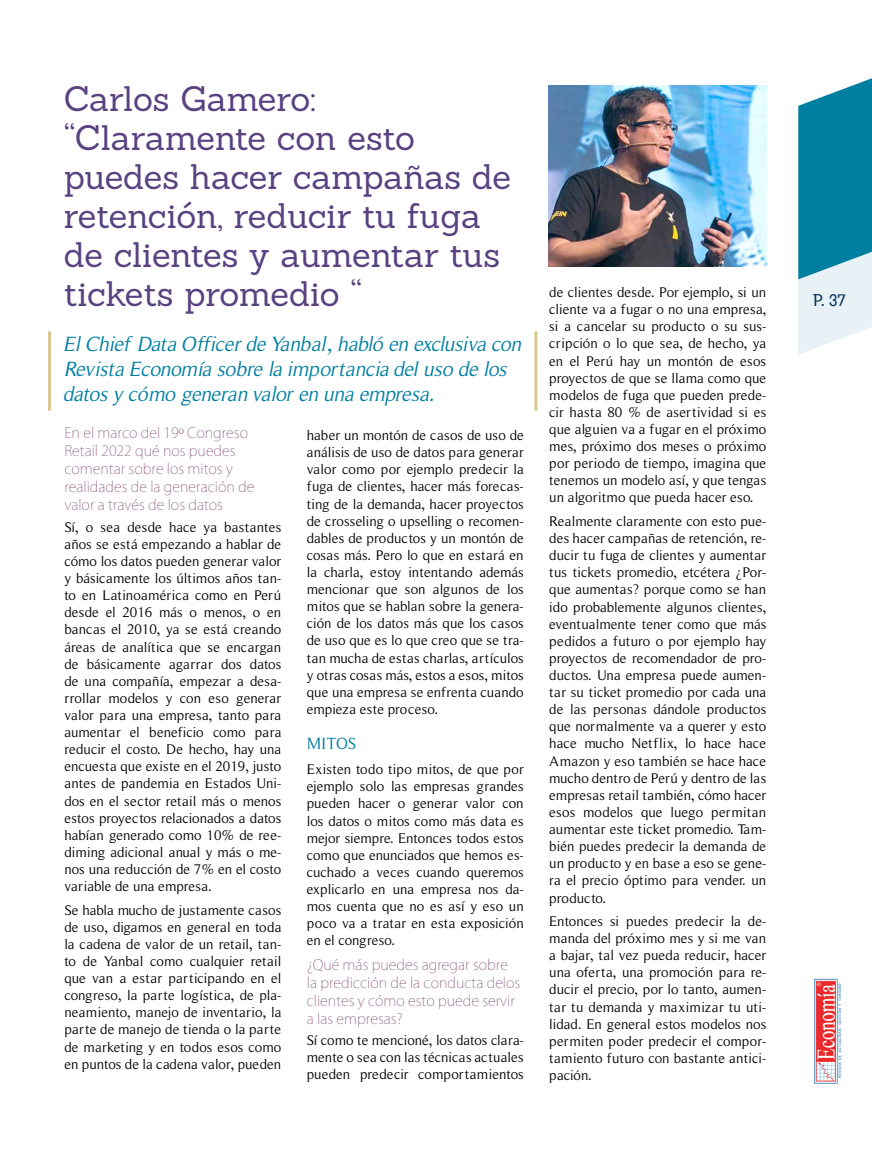
<style>
.page{position:relative;width:872px;height:1149px;background:#fff}
.page>*{position:absolute;margin:0;border:0;box-sizing:border-box;transform-origin:0 0}
.t1{font:34.5px/39px "Sanchez";letter-spacing:-.005em;color:#584281}
.t2{font:italic 21px/25.2px "Roman Serif";letter-spacing:-.02em;color:#007fa1}
.t3{font:16.5px "Roman Serif";color:#007fa1}
.t4{font:16.5px "BDP Old Neo Regular";color:#073258}
.t5{font:14.25px/17.1px "Roman Serif";color:#000;text-align:justify}
.t6{font:200 14.25px/18px "Koz Go Pr 6 N";color:#865179}
</style>
<div class="page">
<img style="left:814px;top:978px;width:27px;height:105px">
<svg style="left:798px;top:78px;width:74px;height:276px;background:#58abc1"></svg>
<img style="left:549px;top:85px;width:217px;height:181px">
<hr style="left:48px;top:331px;width:3px;height:79px;background:#d8ca90">
<hr style="left:534px;top:331px;width:3px;height:79px;background:#d8ca90">
<h1 class="t1" style="left:64px;top:79px;width:449px">Carlos Gamero: “Claramente con esto puedes hacer campañas de retención, reducir tu fuga de clientes y aumentar tus tickets promedio “</h1>
<h2 class="t2" style="left:64px;top:331px;width:459px">El Chief Data Officer de Yanbal, habló en exclusiva con<br>Revista Economía sobre la importancia del uso de los datos y cómo generan valor en una empresa.</h2>
<p class="t6" style="left:64px;top:424px;width:192px">En el marco del 19º Congreso<br>Retail 2022 qué nos puedes comentar sobre los mitos y realidades de la generación de valor a través de los datos</p>
<p class="t5" style="left:64px;top:518px;width:218px">Sí, o sea desde hace ya bastantes años se está empezando a hablar de cómo los datos pueden generar valor y básicamente los últimos años tan&shy;to en Latinoamérica como en Perú desde el 2016 más o menos, o en bancas el 2010, ya se está creando áreas de analítica que se encargan de básicamente agarrar dos datos de una compañía, empezar a desa&shy;rrollar modelos y con eso generar valor para una empresa, tanto para aumentar el beneficio como para reducir el costo. De hecho, hay una encuesta que existe en el 2019, justo antes de pandemia en Estados Uni&shy;dos en el sector retail más o menos estos proyectos relacionados a datos habían generado como 10% de ree&shy;diming adicional anual y más o me&shy;nos una reducción de 7% en el costo variable de una empresa.</p>
<p class="t5" style="left:64px;top:900px;width:218px">Se habla mucho de justamente casos de uso, digamos en general en toda la cadena de valor de un retail, tan&shy;to de Yanbal como cualquier retail que van a estar participando en el congreso, la parte logística, de pla&shy;neamiento, manejo de inventario, la parte de manejo de tienda o la parte de marketing y en todos esos como en puntos de la cadena valor, pueden</p>
<p class="t5" style="left:307px;top:426px;width:218px">haber un montón de casos de uso de análisis de uso de datos para generar valor como por ejemplo predecir la fuga de clientes, hacer más forecas&shy;ting de la demanda, hacer proyectos de crosseling o upselling o recomen&shy;dables de productos y un montón de cosas más. Pero lo que en estará en la charla, estoy intentando además mencionar que son algunos de los mitos que se hablan sobre la genera&shy;ción de los datos más que los casos de uso que es lo que creo que se tra&shy;tan mucha de estas charlas, artículos y otras cosas más, estos a esos, mitos que una empresa se enfrenta cuando empieza este proceso.</p>
<p class="t3" style="left:307px;top:733px;width:51px">MITOS</p>
<p class="t5" style="left:307px;top:760px;width:218px">Existen todo tipo mitos, de que por ejemplo solo las empresas grandes pueden hacer o generar valor con los datos o mitos como más data es mejor siempre. Entonces todos estos como que enunciados que hemos es&shy;cuchado a veces cuando queremos explicarlo en una empresa nos da&shy;mos cuenta que no es así y eso un poco va a tratar en esta exposición en el congreso.</p>
<p class="t6" style="left:307px;top:955px;width:215px">¿Qué más puedes agregar sobre la predicción de la conducta delos clientes y cómo esto puede servir a las empresas?</p>
<p class="t5" style="left:307px;top:1031px;width:218px">Sí como te mencioné, los datos clara&shy;mente o sea con las técnicas actuales pueden predecir comportamientos</p>
<p class="t5" style="left:549px;top:283px;width:218px">de clientes desde. Por ejemplo, si un cliente va a fugar o no una empresa, si a cancelar su producto o su sus&shy;cripción o lo que sea, de hecho, ya en el Perú hay un montón de esos proyectos de que se llama como que modelos de fuga que pueden prede&shy;cir hasta 80 % de asertividad si es que alguien va a fugar en el próximo mes, próximo dos meses o próximo por periodo de tiempo, imagina que tenemos un modelo así, y que tengas un algoritmo que pueda hacer eso.</p>
<p class="t5" style="left:549px;top:512px;width:218px">Realmente claramente con esto pue&shy;des hacer campañas de retención, re&shy;ducir tu fuga de clientes y aumentar tus tickets promedio, etcétera ¿Por&shy;que aumentas? porque como se han ido probablemente algunos clientes, eventualmente tener como que más pedidos a futuro o por ejemplo hay proyectos de recomendador de pro&shy;ductos. Una empresa puede aumen&shy;tar su ticket promedio por cada una de las personas dándole productos que normalmente va a querer y esto hace mucho Netflix, lo hace hace Amazon y eso también se hace hace mucho dentro de Perú y dentro de las empresas retail también, cómo hacer esos modelos que luego permitan aumentar este ticket promedio. Tam&shy;bién puedes predecir la demanda de un producto y en base a eso se gene&shy;ra el precio óptimo para vender. un producto.</p>
<p class="t5" style="left:549px;top:912px;width:218px">Entonces si puedes predecir la de&shy;manda del próximo mes y si me van a bajar, tal vez pueda reducir, hacer una oferta, una promoción para re&shy;ducir el precio, por lo tanto, aumen&shy;tar tu demanda y maximizar tu uti&shy;lidad. En general estos modelos nos permiten poder predecir el compor&shy;tamiento futuro con bastante antici&shy;pación.</p>
<p class="t4" style="left:813px;top:290px;width:34px">P. 37</p>
</div>
